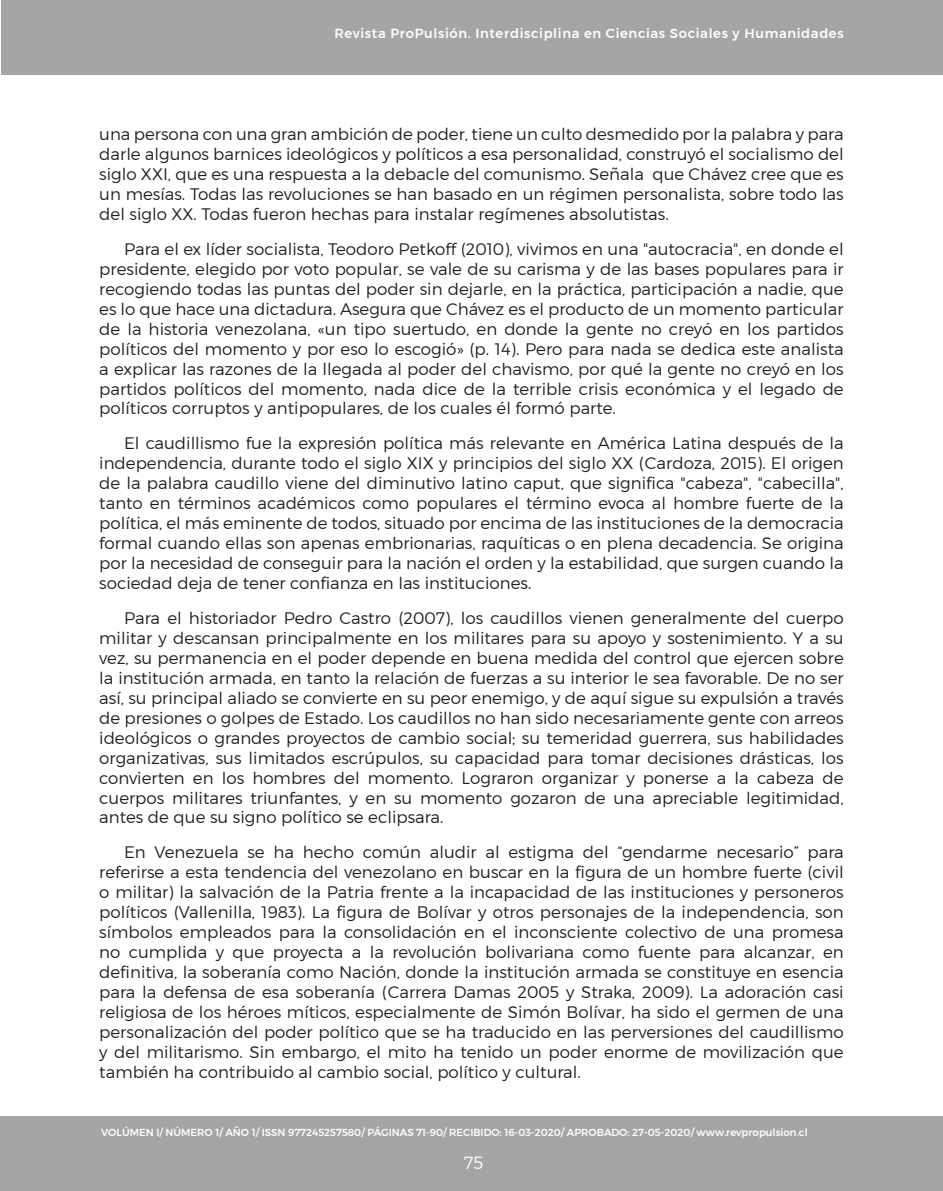
<style>
.page{position:relative;width:943px;height:1191px;background:#fff}
.page>*{position:absolute;margin:0;border:0;box-sizing:border-box;transform-origin:0 0}
.t1{font:300 17.5px "Montserrat";color:#fff}
._07_parrafo_texto_ar{font:300 16.62px/19.9px "Montserrat";color:#231f20;text-align:justify}
.t2{font:500 13.12px "Montserrat";letter-spacing:.05em;color:#fff}
.t3{font:500 10.15px "Montserrat";color:#fff}
</style>
<div class="page">
<div style="left:0;top:1116px;width:943px;height:75px;background:#a5a5a5"></div>
<div style="left:1px;top:0;width:942px;height:74px;background:#a5a5a5"></div>
<p class="t2" style="left:334px;top:25px;width:511px">Revista ProPulsión. Interdisciplina en Ciencias Sociales y Humanidades</p>
<p class="_07_parrafo_texto_ar" style="left:99px;top:124px;width:746px">una persona con una gran ambición de poder, tiene un culto desmedido por la palabra y para darle algunos barnices ideológicos y políticos a esa personalidad, construyó el socialismo del siglo XXI, que es una respuesta a la debacle del comunismo. Señala que Chávez cree que es un mesías. Todas las revoluciones se han basado en un régimen personalista, sobre todo las del siglo XX. Todas fueron hechas para instalar regímenes absolutistas.</p>
<p class="_07_parrafo_texto_ar" style="left:99px;top:239px;width:746px;text-indent:25px">Para el ex líder socialista, Teodoro Petkoff (2010), vivimos en una "autocracia", en donde el presidente, elegido por voto popular, se vale de su carisma y de las bases populares para ir recogiendo todas las puntas del poder sin dejarle, en la práctica, participación a nadie, que es lo que hace una dictadura. Asegura que Chávez es el producto de un momento particular de la historia venezolana, «un tipo suertudo, en donde la gente no creyó en los partidos políticos del momento y por eso lo escogió» (p. 14). Pero para nada se dedica este analista a explicar las razones de la llegada al poder del chavismo, por qué la gente no creyó en los partidos políticos del momento, nada dice de la terrible crisis económica y el legado de políticos corruptos y antipopulares, de los cuales él formó parte.</p>
<p class="_07_parrafo_texto_ar" style="left:99px;top:433px;width:746px;text-indent:25px">El caudillismo fue la expresión política más relevante en América Latina después de la independencia, durante todo el siglo XIX y principios del siglo XX (Cardoza, 2015). El origen de la palabra caudillo viene del diminutivo latino caput, que significa "cabeza", "cabecilla", tanto en términos académicos como populares el término evoca al hombre fuerte de la política, el más eminente de todos, situado por encima de las instituciones de la democracia formal cuando ellas son apenas embrionarias, raquíticas o en plena decadencia. Se origina por la necesidad de conseguir para la nación el orden y la estabilidad, que surgen cuando la sociedad deja de tener confianza en las instituciones.</p>
<p class="_07_parrafo_texto_ar" style="left:99px;top:607px;width:746px;text-indent:25px">Para el historiador Pedro Castro (2007), los caudillos vienen generalmente del cuerpo militar y descansan principalmente en los militares para su apoyo y sostenimiento. Y a su vez, su permanencia en el poder depende en buena medida del control que ejercen sobre la institución armada, en tanto la relación de fuerzas a su interior le sea favorable. De no ser así, su principal aliado se convierte en su peor enemigo, y de aquí sigue su expulsión a través de presiones o golpes de Estado. Los caudillos no han sido necesariamente gente con arreos ideológicos o grandes proyectos de cambio social; su temeridad guerrera, sus habilidades organizativas, sus limitados escrúpulos, su capacidad para tomar decisiones drásticas, los convierten en los hombres del momento. Lograron organizar y ponerse a la cabeza de cuerpos militares triunfantes, y en su momento gozaron de una apreciable legitimidad, antes de que su signo político se eclipsara.</p>
<p class="_07_parrafo_texto_ar" style="left:99px;top:842px;width:746px;text-indent:25px">En Venezuela se ha hecho común aludir al estigma del “gendarme necesario” para referirse a esta tendencia del venezolano en buscar en la figura de un hombre fuerte (civil o militar) la salvación de la Patria frente a la incapacidad de las instituciones y personeros políticos (Vallenilla, 1983). La figura de Bolívar y otros personajes de la independencia, son símbolos empleados para la consolidación en el inconsciente colectivo de una promesa no cumplida y que proyecta a la revolución bolivariana como fuente para alcanzar, en definitiva, la soberanía como Nación, donde la institución armada se constituye en esencia para la defensa de esa soberanía (Carrera Damas 2005 y Straka, 2009). La adoración casi religiosa de los héroes míticos, especialmente de Simón Bolívar, ha sido el germen de una personalización del poder político que se ha traducido en las perversiones del caudillismo y del militarismo. Sin embargo, el mito ha tenido un poder enorme de movilización que también ha contribuido al cambio social, político y cultural.</p>
<p class="t3" style="left:101px;top:1126px;width:708px">VOLÚMEN I/ NÚMERO 1/ AÑO 1/ ISSN 977245257580/ PÁGINAS 71-90/ RECIBIDO: 16-03-2020/ APROBADO: 27-05-2020/ www.revpropulsion.cl</p>
<p class="t1" style="left:463px;top:1152px;width:21px">75</p>
</div>
